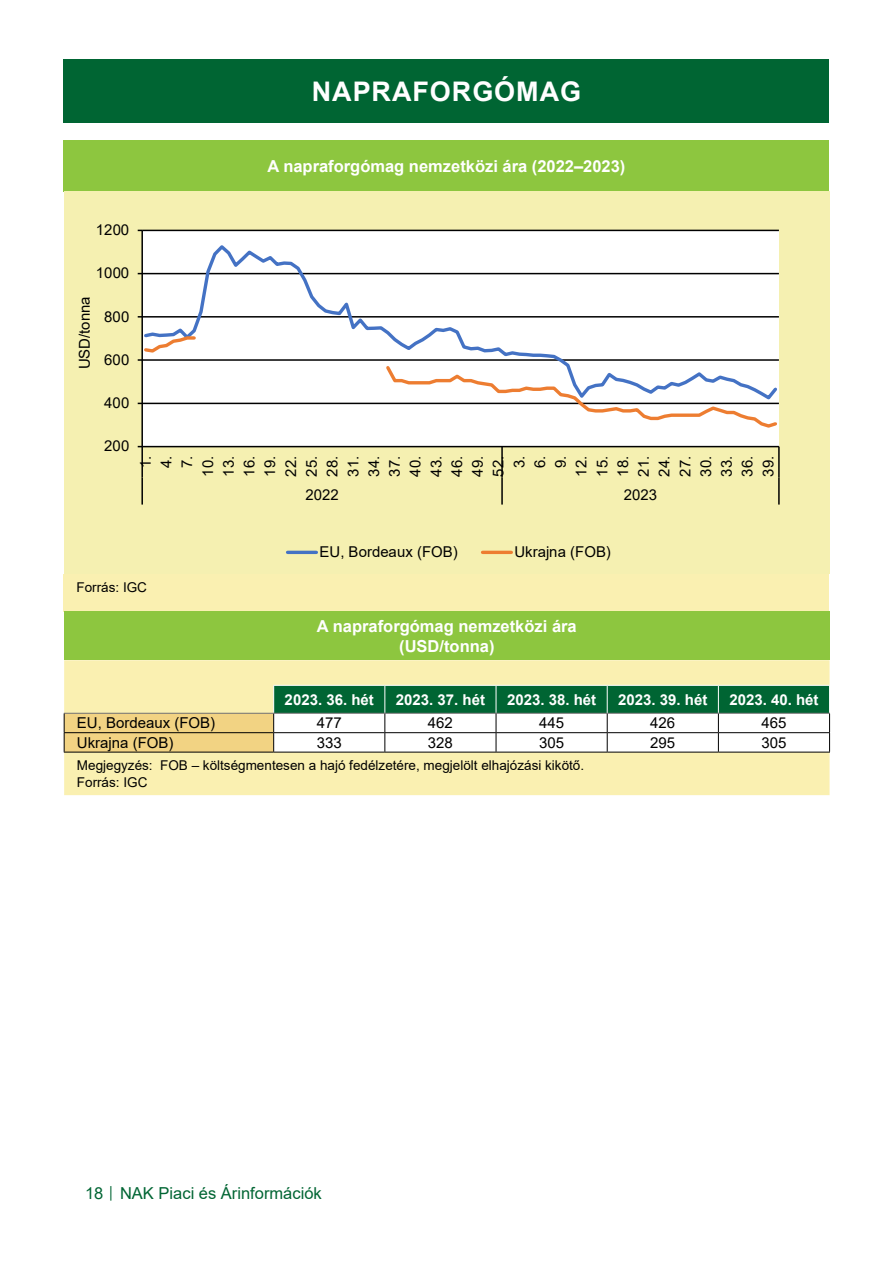
<style>
.page{position:relative;width:893px;height:1263px;background:#fff}
.page>*{position:absolute;margin:0;border:0;box-sizing:border-box;transform-origin:0 0}
.t1{font:700 27px "Arial";letter-spacing:.035em;color:#fff}
.t2{font:700 16.5px/19.8px "Arial";color:#fff;text-align:center}
.t3{font:16.5px "Arial";color:#006533}
.t4{font:15px/20.7px "Arial";color:#000;text-align:center}
.t5{font:700 15px "Arial";color:#fff}
.t6{font:13.5px/16.2px "Arial";color:#000}
.s1{font-size:12px}
</style>
<div class="page">
<div style="left:64px;top:60px;width:765px;height:63px;background:#006533"></div>
<div style="left:64px;top:574px;width:765px;height:37px;background:#faf0b1"></div>
<div style="left:64px;top:140px;width:765px;height:51px;background:#8dc63f"></div>
<div style="left:64px;top:611px;width:766px;height:49px;background:#8dc63f"></div>
<div style="left:64px;top:660px;width:766px;height:135px;background:#faf0b1"></div>
<hr style="left:64px;top:752px;width:210px;height:1px;background:#000">
<hr style="left:274px;top:752px;width:111px;height:1px;background:#000">
<hr style="left:385px;top:752px;width:111px;height:1px;background:#000">
<hr style="left:496px;top:752px;width:111px;height:1px;background:#000">
<hr style="left:607px;top:752px;width:111px;height:1px;background:#000">
<hr style="left:718px;top:752px;width:112px;height:1px;background:#000">
<svg style="left:64px;top:685px;width:766px;height:67px"></svg>
<div style="left:64px;top:191px;width:765px;height:383px;background:#f5f0b1"></div>
<div style="left:142px;top:230px;width:637px;height:217px;background:#fff"></div>
<hr style="left:142px;top:230px;width:637px;height:1px;background:#000">
<hr style="left:141px;top:230px;width:2px;height:217px;background:#000">
<hr style="left:142px;top:446px;width:637px;height:1px;background:#000">
<hr style="left:141px;top:447px;width:2px;height:31px;background:#000">
<hr style="left:501px;top:447px;width:2px;height:31px;background:#000">
<hr style="left:778px;top:447px;width:2px;height:31px;background:#000">
<hr style="left:141px;top:478px;width:2px;height:27px;background:#000">
<hr style="left:501px;top:478px;width:2px;height:27px;background:#000">
<hr style="left:778px;top:478px;width:2px;height:27px;background:#000">
<svg style="left:143px;top:245px;width:636px;height:90px"></svg>
<svg style="left:143px;top:335px;width:636px;height:93px"></svg>
<hr style="left:288px;top:551px;width:28px;height:3px;background:#4472c4">
<hr style="left:482px;top:551px;width:29px;height:3px;background:#ed7d31">
<h1 class="t1" style="left:312px;top:73px;width:271px">NAPRAFORGÓMAG</h1>
<p class="t2" style="left:267px;top:156px;width:359px">A napraforgómag nemzetközi ára (2022–2023)</p>
<p class="t4" style="left:96px;top:219px;width:35px">1200</p>
<p class="t4" style="left:96px;top:263px;width:35px">1000</p>
<p class="t4" style="left:74px;top:369px;width:74px;rotate:-90deg">USD/tonna</p>
<p class="t4" style="left:104px;top:306px;width:27px">800</p>
<p class="t4" style="left:104px;top:349px;width:27px">600</p>
<p class="t4" style="left:104px;top:392px;width:27px">400</p>
<p class="t4" style="left:104px;top:436px;width:27px">200</p>
<p class="t4" style="left:135px;top:476px;width:22px;rotate:-90deg">1.<br>4.<br>7.<br>10.<br>13.<br>16.<br>19.<br>22.<br>25.<br>28.<br>31.<br>34.<br>37.<br>40.<br>43.<br>46.<br>49.<br>52.<br>3.<br>6.<br>9.<br>12.<br>15.<br>18.<br>21.<br>24.<br>27.<br>30.<br>33.<br>36.<br>39.</p>
<p class="t4" style="left:305px;top:484px;width:35px">2022</p>
<p class="t4" style="left:624px;top:484px;width:35px">2023</p>
<p class="t4" style="left:319px;top:541px;width:140px">EU, Bordeaux (FOB)</p>
<p class="t4" style="left:514px;top:541px;width:98px">Ukrajna (FOB)</p>
<p class="t6" style="left:77px;top:579px;width:72px">Forrás: IGC</p>
<p class="t2" style="left:317px;top:616px;width:261px">A napraforgómag nemzetközi ára (USD/tonna)</p>
<p class="t5" style="left:285px;top:689px;width:91px">2023. 36. hét</p>
<p class="t5" style="left:396px;top:689px;width:91px">2023. 37. hét</p>
<p class="t5" style="left:507px;top:689px;width:91px">2023. 38. hét</p>
<p class="t5" style="left:618px;top:689px;width:91px">2023. 39. hét</p>
<p class="t5" style="left:729px;top:689px;width:91px">2023. 40. hét</p>
<p class="t4" style="left:77px;top:713px;width:140px">EU, Bordeaux (FOB)</p>
<p class="t4" style="left:317px;top:713px;width:27px">477</p>
<p class="t4" style="left:428px;top:713px;width:27px">462</p>
<p class="t4" style="left:539px;top:713px;width:27px">445</p>
<p class="t4" style="left:650px;top:713px;width:27px">426</p>
<p class="t4" style="left:761px;top:713px;width:27px">465</p>
<p class="t4" style="left:77px;top:732px;width:98px">Ukrajna (FOB)</p>
<p class="t4" style="left:317px;top:732px;width:27px">333</p>
<p class="t4" style="left:428px;top:732px;width:27px">328</p>
<p class="t4" style="left:539px;top:732px;width:27px">305</p>
<p class="t4" style="left:650px;top:732px;width:27px">295</p>
<p class="t4" style="left:761px;top:732px;width:27px">305</p>
<p class="t6" style="left:77px;top:757px;width:509px">Megjegyzés: FOB – költségmentesen a hajó fedélzetére, megjelölt elhajózási kikötő.<br>Forrás: IGC</p>
<p class="t3" style="left:85px;top:1182px;width:238px">18 <span class="s1">│</span> NAK Piaci és Árinformációk</p>
</div>
